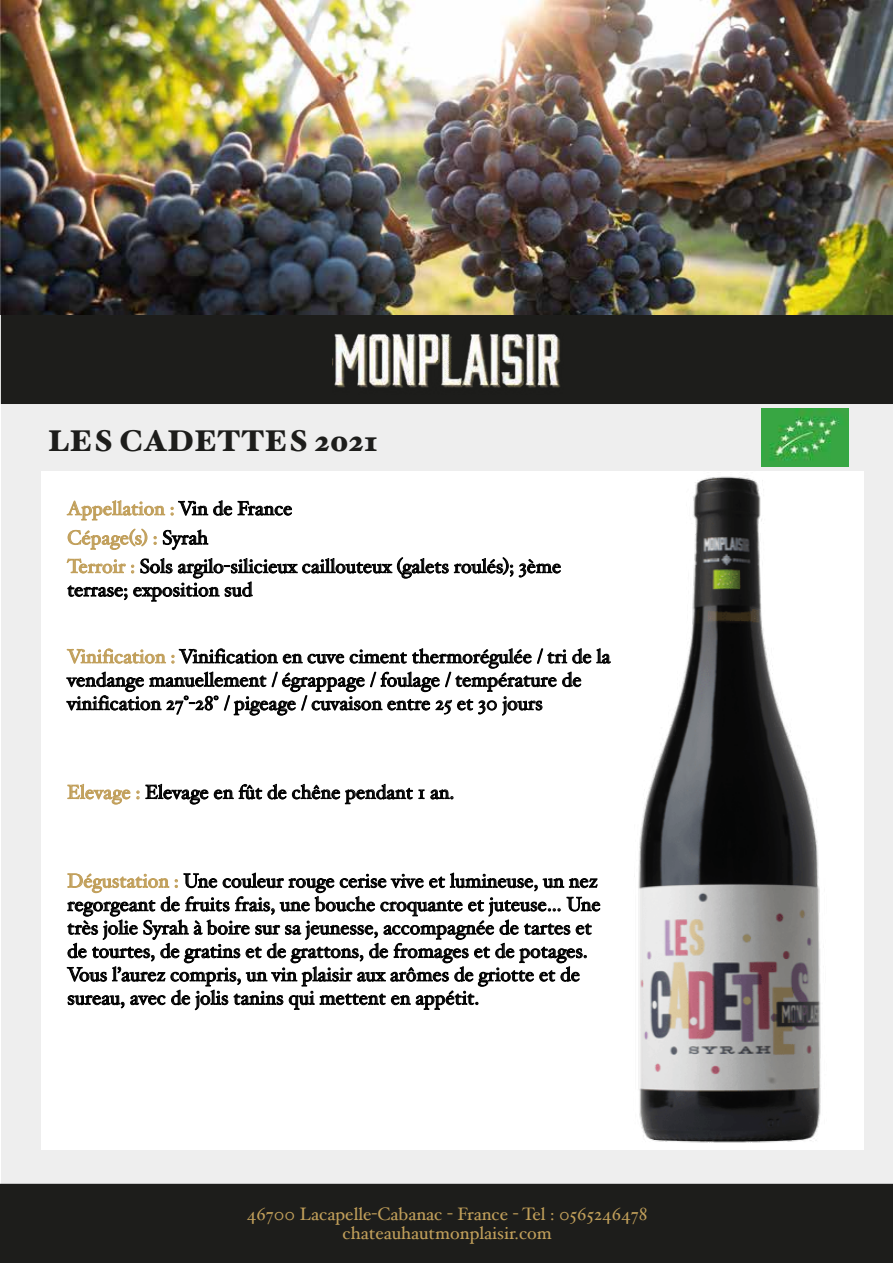
<style>
.page{position:relative;width:893px;height:1263px;background:#fff}
.page>*{position:absolute;margin:0;border:0;box-sizing:border-box;transform-origin:0 0}
.t1{font:900 30px "Hoefler Text";color:#1d1d1b}
.t2{font:19.5px/23.4px "Hoefler Text";color:#000}
.t3{font:18px/19.5px "Hoefler Text";color:#c19f5a;text-align:center}
.s1{color:#c19f5a}
</style>
<div class="page">
<div style="left:2px;top:403px;width:891px;height:860px;background:#eee"></div>
<div style="left:1px;top:315px;width:892px;height:89px;background:#1d1d1b"></div>
<div style="left:42px;top:471px;width:822px;height:678px;background:#fff"></div>
<div style="left:0;top:1184px;width:893px;height:79px;background:#1d1d1b"></div>
<svg style="left:67px;top:500px;width:98px;height:20px"></svg>
<svg style="left:171px;top:501px;width:61px;height:15px"></svg>
<svg style="left:238px;top:501px;width:54px;height:15px"></svg>
<svg style="left:68px;top:529px;width:79px;height:21px"></svg>
<svg style="left:154px;top:536px;width:3px;height:9px"></svg>
<svg style="left:163px;top:530px;width:45px;height:20px"></svg>
<svg style="left:67px;top:557px;width:398px;height:45px"></svg>
<svg style="left:66px;top:648px;width:399px;height:67px"></svg>
<svg style="left:67px;top:783px;width:63px;height:21px"></svg>
<svg style="left:136px;top:783px;width:72px;height:21px"></svg>
<svg style="left:214px;top:784px;width:72px;height:15px"></svg>
<svg style="left:292px;top:784px;width:161px;height:20px"></svg>
<svg style="left:67px;top:872px;width:398px;height:138px"></svg>
<img style="left:761px;top:409px;width:87px;height:57px">
<img style="left:0;top:0;width:893px;height:315px">
<img style="left:332px;top:325px;width:231px;height:70px">
<img style="left:465px;top:476px;width:356px;height:667px">
<h1 class="t1" style="left:48px;top:423px;width:332px">LES CADETTES 2021</h1>
<p class="t2" style="left:67px;top:494px;width:495px;line-height:29px"><span class="s1">Appellation :</span> Vin de France<br><span class="s1">Cépage(s) :</span> Syrah<br><span class="s1">Terroir :</span> Sols argilo-silicieux caillouteux (galets roulés); 3ème</p>
<p class="t2" style="left:67px;top:578px;width:187px">terrase; exposition sud</p>
<p class="t2" style="left:67px;top:644px;width:544px"><span class="s1">Vinification :</span> Vinification en cuve ciment thermorégulée / tri de la vendange manuellement / égrappage / foulage / température de vinification 27°-28° / pigeage / cuvaison entre 25 et 30 jours</p>
<p class="t2" style="left:67px;top:780px;width:389px"><span class="s1">Elevage :</span> Elevage en fût de chêne pendant 1 an.</p>
<p class="t2" style="left:67px;top:869px;width:535px"><span class="s1">Dégustation :</span> Une couleur rouge cerise vive et lumineuse, un nez regorgeant de fruits frais, une bouche croquante et juteuse… Une très jolie Syrah à boire sur sa jeunesse, accompagnée de tartes et de tourtes, de gratins et de grattons, de fromages et de potages.<br>Vous l’aurez compris, un vin plaisir aux arômes de griotte et de sureau, avec de jolis tanins qui mettent en appétit.</p>
<p class="t3" style="left:247px;top:1204px;width:402px">46700 Lacapelle-Cabanac - France - Tel : 0565246478 chateauhautmonplaisir.com</p>
</div>
